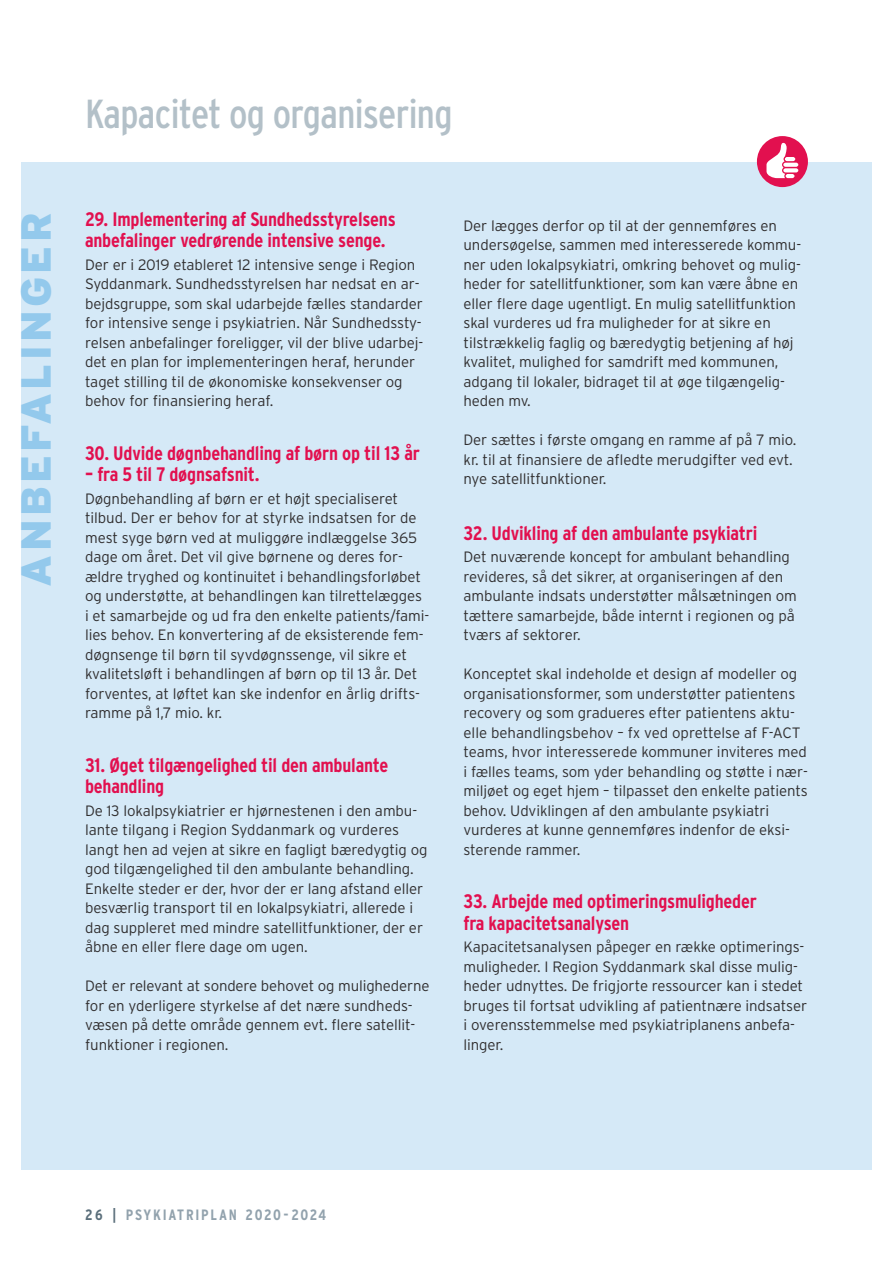
<style>
.page{position:relative;width:893px;height:1263px;background:#fff}
.page>*{position:absolute;margin:0;border:0;box-sizing:border-box;transform-origin:0 0}
.t1{font:900 42px "Interstate";letter-spacing:.08em;color:#93c9ec}
.t2{font:condensed 40.5px "Interstate";letter-spacing:-.015em;color:#b3c0c8}
.t3{font:700 condensed 19.5px/21.8px "Interstate";letter-spacing:-.01em;color:#e2104f}
.t4{font:300 15px/19.5px "Interstate";letter-spacing:-.005em;color:#312f30}
.t5{font:700 condensed 15px "Interstate";letter-spacing:.12em;color:#92a2ad}
.s1{color:#5b6f7b}
</style>
<div class="page">
<div style="left:21px;top:162px;width:851px;height:1007px;background:#d5e9f7"></div>
<div style="left:757px;top:136px;width:51px;height:51px;background:#e2104f;border-radius:50%"></div>
<svg style="left:766px;top:143px;width:32px;height:35px"></svg>
<h1 class="t1" style="left:12px;top:587px;width:376px;rotate:-90deg">ANBEFALINGER</h1>
<h2 class="t2" style="left:85px;top:91px;width:369px">Kapacitet og organisering</h2>
<h3 class="t3" style="left:85px;top:208px;width:312px">29. Implementering af Sundhedsstyrelsens anbefalinger vedrørende intensive senge.</h3>
<p class="t4" style="left:85px;top:255px;width:340px">Der er i 2019 etableret 12 intensive senge i Region Syddanmark. Sundhedsstyrelsen har nedsat en ar&shy;bejdsgruppe, som skal udarbejde fælles standarder for intensive senge i psykiatrien. Når Sundhedssty&shy;relsen anbefalinger foreligger, vil der blive udarbej&shy;det en plan for implementeringen heraf, herunder taget stilling til de økonomiske konsekvenser og behov for finansiering heraf.</p>
<h3 class="t3" style="left:85px;top:442px;width:336px">30. Udvide døgnbehandling af børn op til 13 år</h3>
<h3 class="t3" style="left:85px;top:463px;width:176px">– fra 5 til 7 døgnsafsnit.</h3>
<p class="t4" style="left:85px;top:489px;width:344px">Døgnbehandling af børn er et højt specialiseret tilbud. Der er behov for at styrke indsatsen for de mest syge børn ved at muliggøre indlæggelse 365 dage om året. Det vil give børnene og deres for&shy;ældre tryghed og kontinuitet i behandlingsforløbet og understøtte, at behandlingen kan tilrettelægges i et samarbejde og ud fra den enkelte patients/fami&shy;lies behov. En konvertering af de eksisterende fem&shy;døgnsenge til børn til syvdøgnssenge, vil sikre et kvalitetsløft i behandlingen af børn op til 13 år. Det forventes, at løftet kan ske indenfor en årlig drifts&shy;ramme på 1,7 mio. kr.</p>
<h3 class="t3" style="left:85px;top:754px;width:305px">31. Øget tilgængelighed til den ambulante behandling</h3>
<p class="t4" style="left:85px;top:801px;width:344px">De 13 lokalpsykiatrier er hjørnestenen i den ambu&shy;lante tilgang i Region Syddanmark og vurderes langt hen ad vejen at sikre en fagligt bæredygtig og god tilgængelighed til den ambulante behandling.<br>Enkelte steder er der, hvor der er lang afstand eller besværlig transport til en lokalpsykiatri, allerede i dag suppleret med mindre satellitfunktioner, der er åbne en eller flere dage om ugen.</p>
<p class="t4" style="left:85px;top:976px;width:346px">Det er relevant at sondere behovet og mulighederne for en yderligere styrkelse af det nære sundheds&shy;væsen på dette område gennem evt. flere satellit&shy;funktioner i regionen.</p>
<p class="t4" style="left:463px;top:216px;width:339px">Der lægges derfor op til at der gennemføres en undersøgelse, sammen med interesserede kommu&shy;ner uden lokalpsykiatri, omkring behovet og mulig&shy;heder for satellitfunktioner, som kan være åbne en eller flere dage ugentligt. En mulig satellitfunktion skal vurderes ud fra muligheder for at sikre en tilstrækkelig faglig og bæredygtig betjening af høj kvalitet, mulighed for samdrift med kommunen, adgang til lokaler, bidraget til at øge tilgængelig&shy;heden mv.</p>
<p class="t4" style="left:463px;top:430px;width:335px">Der sættes i første omgang en ramme af på 7 mio. kr. til at finansiere de afledte merudgifter ved evt. nye satellitfunktioner.</p>
<h3 class="t3" style="left:463px;top:522px;width:295px">32. Udvikling af den ambulante psykiatri</h3>
<p class="t4" style="left:463px;top:547px;width:335px">Det nuværende koncept for ambulant behandling revideres, så det sikrer, at organiseringen af den ambulante indsats understøtter målsætningen om tættere samarbejde, både internt i regionen og på tværs af sektorer.</p>
<p class="t4" style="left:463px;top:664px;width:346px">Konceptet skal indeholde et design af modeller og organisationsformer, som understøtter patientens recovery og som gradueres efter patientens aktu&shy;elle behandlingsbehov – fx ved oprettelse af F-ACT teams, hvor interesserede kommuner inviteres med i fælles teams, som yder behandling og støtte i nær&shy;miljøet og eget hjem – tilpasset den enkelte patients behov. Udviklingen af den ambulante psykiatri vurderes at kunne gennemføres indenfor de eksi&shy;sterende rammer.</p>
<h3 class="t3" style="left:463px;top:890px;width:295px">33. Arbejde med optimeringsmuligheder fra kapacitetsanalysen</h3>
<p class="t4" style="left:463px;top:937px;width:345px">Kapacitetsanalysen påpeger en række optimerings&shy;muligheder. I Region Syddanmark skal disse mulig&shy;heder udnyttes. De frigjorte ressourcer kan i stedet bruges til fortsat udvikling af patientnære indsatser i overensstemmelse med psykiatriplanens anbefa&shy;linger.</p>
<p class="t5" style="left:85px;top:1207px;width:243px"><span class="s1">26 |</span> PSYKIATRIPLAN 2020-2024</p>
</div>
